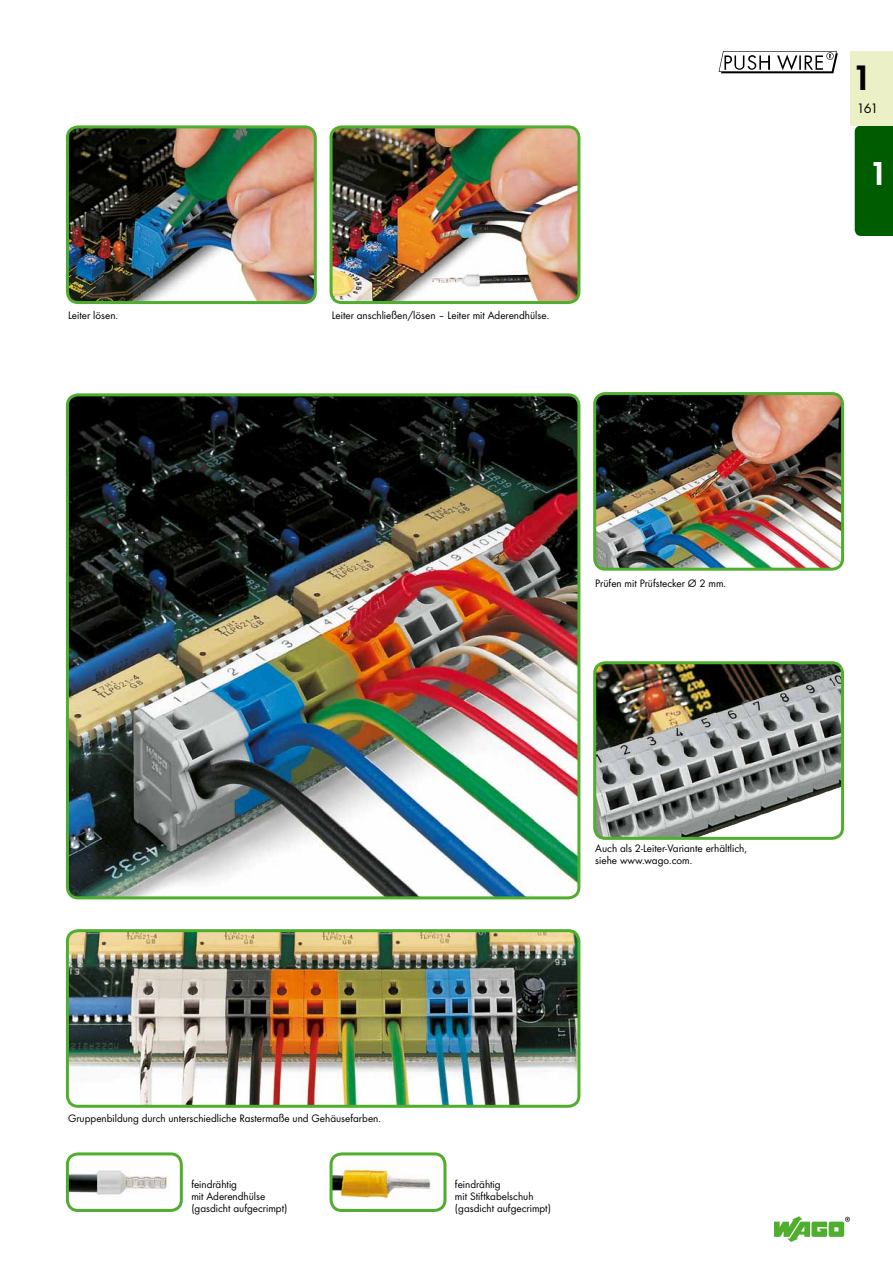
<style>
.page{position:relative;width:893px;height:1263px;background:#fff}
.page>*{position:absolute;margin:0;border:0;box-sizing:border-box;transform-origin:0 0}
.t1{font:36.75px "WAGO Futura Dem";color:#000}
.t2{font:34.5px "WAGO Futura Dem";color:#fff}
.t3{font:14.25px "WAGO Futura Boo";color:#000}
.t4{font:11.25px/12px "WAGO Futura Boo";color:#000}
</style>
<div class="page">
<div style="left:855px;top:125px;width:38px;height:111px;background:#005c00"></div>
<div style="left:850px;top:51px;width:43px;height:74px;background:#ebf0c6"></div>
<svg style="left:774px;top:1216px;width:76px;height:26px"></svg>
<img style="left:69px;top:129px;width:244px;height:173px">
<div style="left:66px;top:125px;width:251px;height:179px;border:3px solid #50ae2f;border-radius:11px"></div>
<img style="left:68px;top:397px;width:511px;height:501px">
<div style="left:66px;top:393px;width:514px;height:506px;border:3px solid #50ae2f;border-radius:11px"></div>
<img style="left:597px;top:665px;width:243px;height:171px">
<div style="left:593px;top:661px;width:251px;height:179px;border:3px solid #50ae2f;border-radius:11px"></div>
<img style="left:70px;top:931px;width:508px;height:174px">
<div style="left:66px;top:929px;width:514px;height:179px;border:3px solid #50ae2f;border-radius:11px"></div>
<img style="left:331px;top:129px;width:248px;height:173px">
<div style="left:330px;top:125px;width:250px;height:179px;border:3px solid #50ae2f;border-radius:11px"></div>
<img style="left:597px;top:396px;width:243px;height:171px">
<div style="left:593px;top:392px;width:251px;height:179px;border:3px solid #50ae2f;border-radius:11px"></div>
<svg style="left:70px;top:1156px;width:109px;height:52px"></svg>
<div style="left:66px;top:1152px;width:117px;height:60px;border:3px solid #50ae2f;border-radius:11px"></div>
<svg style="left:331px;top:1156px;width:114px;height:54px"></svg>
<div style="left:330px;top:1152px;width:116px;height:60px;border:3px solid #50ae2f;border-radius:11px"></div>
<p class="t4" style="left:68px;top:308px;width:52px">Leiter lösen.</p>
<p class="t4" style="left:332px;top:308px;width:219px">Leiter anschließen/lösen – Leiter mit Aderendhülse.</p>
<p class="t4" style="left:595px;top:576px;width:132px">Prüfen mit Prüfstecker Ø 2 mm.</p>
<p class="t4" style="left:595px;top:842px;width:153px">Auch als 2-Leiter-Variante erhältlich, siehe www.wago.com.</p>
<p class="t4" style="left:68px;top:1112px;width:314px">Gruppenbildung durch unterschiedliche Rastermaße und Gehäusefarben.</p>
<p class="t4" style="left:191px;top:1178px;width:98px">feindrähtig<br>mit Aderendhülse (gasdicht aufgecrimpt)</p>
<p class="t4" style="left:455px;top:1178px;width:98px">feindrähtig<br>mit Stiftkabelschuh (gasdicht aufgecrimpt)</p>
<h1 class="t1" style="left:852px;top:50px;width:22px">1</h1>
<p class="t3" style="left:857px;top:98px;width:23px">161</p>
<h2 class="t2" style="left:869px;top:148px;width:21px">1</h2>
</div>
